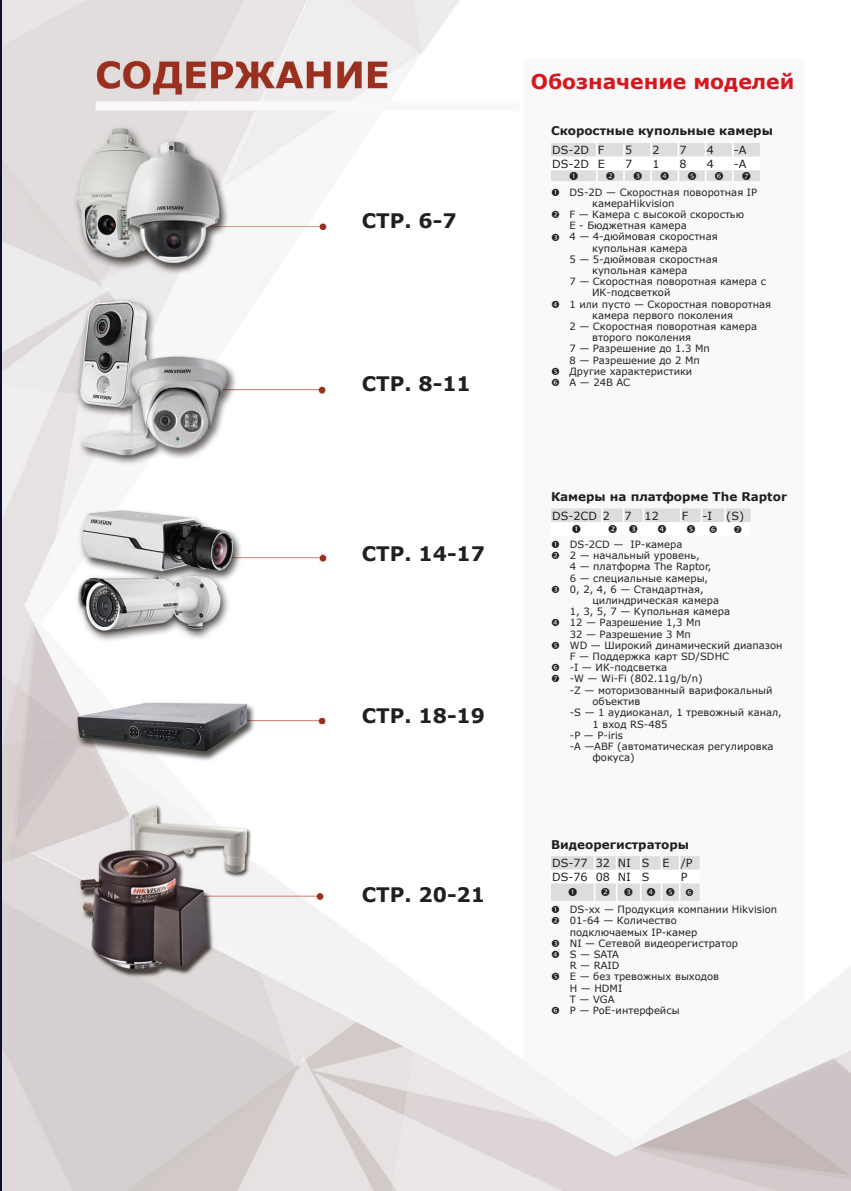
<style>
.page{position:relative;width:851px;height:1191px;background:#fff}
.page>*{position:absolute;margin:0;border:0;box-sizing:border-box;transform-origin:0 0}
.t1{font:700 20.4px "Verdana";color:#d7171f}
.t2{font:700 20px "Verdana";color:#231f20}
.t3{font:700 12px "Verdana";color:#231f20}
.t4{font:11.2px/13.6px "Verdana";color:#231f20}
.t5{font:10px/11.2px "Verdana";color:#231f20}
</style>
<div class="page">
<img style="left:1px;top:0;width:849px;height:1191px">
<hr style="left:0;top:0;width:1px;height:1191px;background:#0d0f33">
<svg style="left:551px;top:856px;width:148px;height:44px"></svg>
<svg style="left:551px;top:143px;width:208px;height:38px"></svg>
<svg style="left:551px;top:188px;width:8px;height:8px"></svg>
<svg style="left:551px;top:211px;width:8px;height:7px"></svg>
<svg style="left:551px;top:233px;width:8px;height:7px"></svg>
<svg style="left:551px;top:300px;width:8px;height:8px"></svg>
<svg style="left:551px;top:367px;width:8px;height:19px"></svg>
<svg style="left:551px;top:508px;width:199px;height:51px"></svg>
<svg style="left:551px;top:585px;width:8px;height:7px"></svg>
<svg style="left:551px;top:619px;width:8px;height:7px"></svg>
<svg style="left:551px;top:641px;width:8px;height:7px"></svg>
<svg style="left:551px;top:663px;width:8px;height:19px"></svg>
<svg style="left:551px;top:906px;width:8px;height:18px"></svg>
<svg style="left:551px;top:939px;width:8px;height:19px"></svg>
<svg style="left:551px;top:973px;width:8px;height:7px"></svg>
<svg style="left:551px;top:1006px;width:8px;height:8px"></svg>
<h2 class="t2" style="left:361px;top:206px;width:96px">СТР. 6-7</h2>
<h2 class="t2" style="left:361px;top:369px;width:111px">СТР. 8-11</h2>
<h2 class="t2" style="left:361px;top:540px;width:125px">СТР. 14-17</h2>
<h2 class="t2" style="left:361px;top:702px;width:125px">СТР. 18-19</h2>
<h2 class="t2" style="left:361px;top:881px;width:125px">СТР. 20-21</h2>
<h1 class="t1" style="left:530px;top:67px;width:265px">Обозначение моделей</h1>
<p class="t3" style="left:551px;top:122px;width:223px">Скоростные купольные камеры</p>
<p class="t4" style="left:552px;top:143px;width:54px">DS-2D F</p>
<p class="t4" style="left:625px;top:143px;width:9px">5</p>
<p class="t4" style="left:652px;top:143px;width:9px">2</p>
<p class="t4" style="left:679px;top:143px;width:9px">7</p>
<p class="t4" style="left:706px;top:143px;width:9px">4</p>
<p class="t4" style="left:733px;top:143px;width:14px">-A</p>
<p class="t4" style="left:552px;top:157px;width:54px">DS-2D E</p>
<p class="t4" style="left:625px;top:157px;width:9px">7</p>
<p class="t4" style="left:652px;top:157px;width:9px">1</p>
<p class="t4" style="left:679px;top:157px;width:9px">8</p>
<p class="t4" style="left:706px;top:157px;width:9px">4</p>
<p class="t4" style="left:733px;top:157px;width:14px">-A</p>
<p class="t5" style="left:569px;top:186px;width:189px">DS-2D — Скоростная поворотная IP</p>
<p class="t5" style="left:592px;top:197px;width:84px">камераHikvision</p>
<p class="t5" style="left:569px;top:209px;width:176px">F — Камера с высокой скоростью</p>
<p class="t5" style="left:569px;top:220px;width:119px">E - Бюджетная камера</p>
<p class="t5" style="left:569px;top:231px;width:150px">4 — 4-дюймовая скоростная</p>
<p class="t5" style="left:592px;top:242px;width:97px">купольная камера</p>
<p class="t5" style="left:569px;top:253px;width:150px">5 — 5-дюймовая скоростная</p>
<p class="t5" style="left:592px;top:265px;width:97px">купольная камера</p>
<p class="t5" style="left:569px;top:276px;width:198px">7 — Скоростная поворотная камера с</p>
<p class="t5" style="left:592px;top:287px;width:80px">ИК-подсветкой</p>
<p class="t5" style="left:569px;top:298px;width:203px">1 или пусто — Скоростная поворотная</p>
<p class="t5" style="left:592px;top:309px;width:142px">камера первого поколения</p>
<p class="t5" style="left:569px;top:321px;width:189px">2 — Скоростная поворотная камера</p>
<p class="t5" style="left:592px;top:332px;width:100px">второго поколения</p>
<p class="t5" style="left:569px;top:343px;width:142px">7 — Разрешение до 1.3 Мп</p>
<p class="t5" style="left:569px;top:354px;width:132px">8 — Разрешение до 2 Мп</p>
<p class="t5" style="left:569px;top:365px;width:124px">Другие характеристики</p>
<p class="t5" style="left:569px;top:376px;width:62px">A — 24B AC</p>
<p class="t3" style="left:551px;top:488px;width:237px">Камеры на платформе The Raptor</p>
<p class="t4" style="left:552px;top:508px;width:59px">DS-2CD 2</p>
<p class="t4" style="left:624px;top:508px;width:36px">7 12</p>
<p class="t4" style="left:681px;top:508px;width:8px">F</p>
<p class="t4" style="left:702px;top:508px;width:11px">-I</p>
<p class="t4" style="left:726px;top:508px;width:19px">(S)</p>
<p class="t5" style="left:569px;top:538px;width:114px">DS-2CD — IP-камера</p>
<p class="t5" style="left:569px;top:550px;width:131px">2 — начальный уровень,</p>
<p class="t5" style="left:569px;top:561px;width:143px">4 — платформа The Raptor,</p>
<p class="t5" style="left:569px;top:572px;width:140px">6 — специальные камеры,</p>
<p class="t5" style="left:569px;top:583px;width:135px">0, 2, 4, 6 — Cтандартная,</p>
<p class="t5" style="left:592px;top:594px;width:128px">цилиндрическая камера</p>
<p class="t5" style="left:569px;top:606px;width:162px">1, 3, 5, 7 — Купольная камера</p>
<p class="t5" style="left:569px;top:617px;width:132px">12 — Разрешение 1,3 Мп</p>
<p class="t5" style="left:569px;top:628px;width:122px">32 — Разрешение 3 Мп</p>
<p class="t5" style="left:569px;top:639px;width:214px">WD — Широкий динамический диапазон</p>
<p class="t5" style="left:569px;top:650px;width:161px">F — Поддержка карт SD/SDHC</p>
<p class="t5" style="left:569px;top:662px;width:99px">-I — ИК-подсветка</p>
<p class="t5" style="left:569px;top:673px;width:134px">-W — Wi-Fi (802.11g/b/n)</p>
<p class="t5" style="left:569px;top:684px;width:204px">-Z — моторизованный варифокальный</p>
<p class="t5" style="left:592px;top:695px;width:49px">объектив</p>
<p class="t5" style="left:569px;top:706px;width:213px">-S — 1 аудиоканал, 1 тревожный канал,</p>
<p class="t5" style="left:592px;top:718px;width:76px">1 вход RS-485</p>
<p class="t5" style="left:569px;top:729px;width:55px">-P — P-iris</p>
<p class="t5" style="left:569px;top:741px;width:205px">-A —ABF (автоматическая регулировка</p>
<p class="t5" style="left:592px;top:752px;width:44px">фокуса)</p>
<p class="t3" style="left:551px;top:836px;width:139px">Видеорегистраторы</p>
<p class="t4" style="left:552px;top:856px;width:142px">DS-77 32 NI S E /P<br>DS-76 08 NI S</p>
<p class="t4" style="left:680px;top:870px;width:8px">P</p>
<p class="t5" style="left:569px;top:904px;width:209px">DS-xx — Продукция компании Hikvision<br>01-64 — Количество<br>подключаемых IP-камер<br>NI — Сетевой видеорегистратор<br>S — SATA<br>R — RAID<br>E — без тревожных выходов<br>H — HDMI<br>T — VGA<br>P — PoE-интерфейсы</p>
</div>
